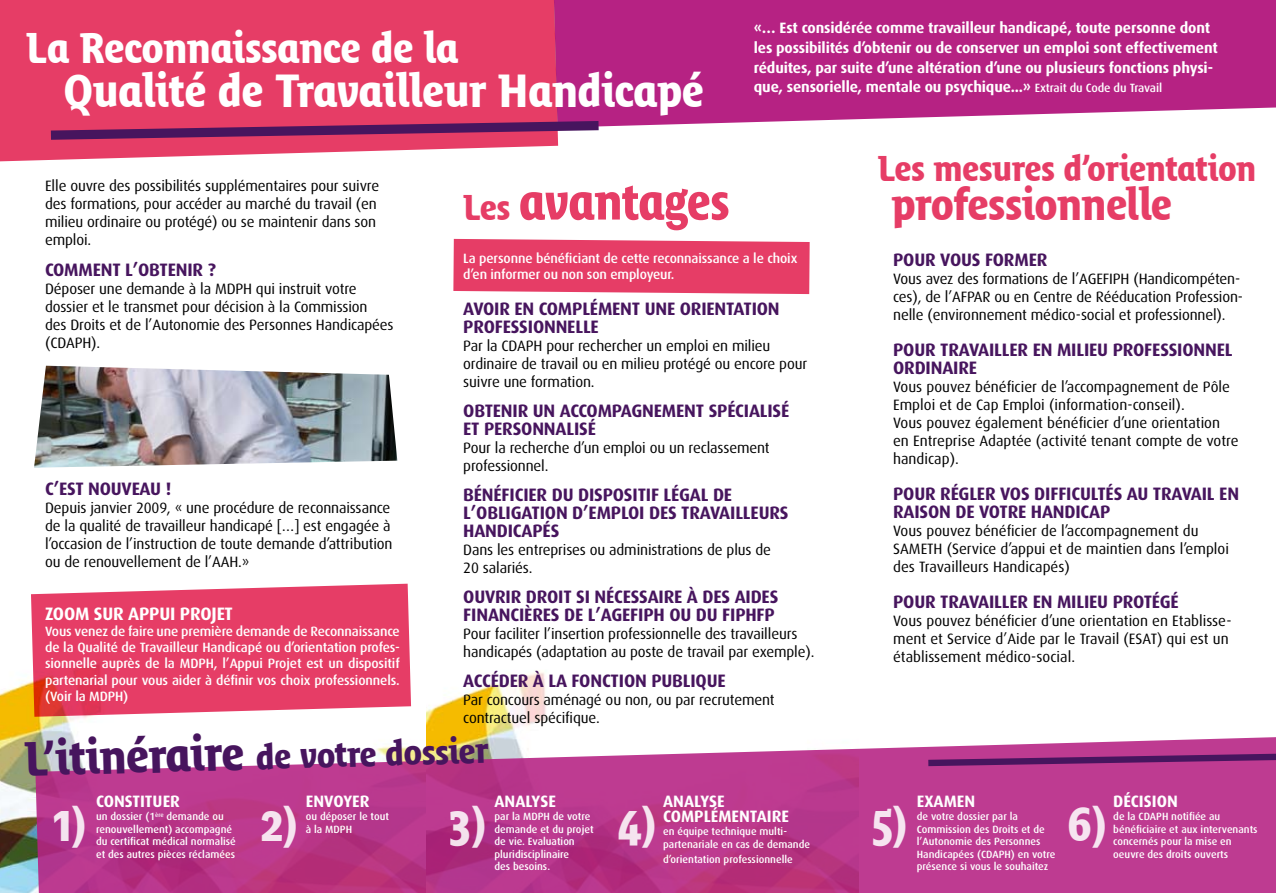
<style>
.page{position:relative;width:1276px;height:893px;background:#fff}
.page>*{position:absolute;margin:0;border:0;box-sizing:border-box;transform-origin:0 0}
.t1{font:50.1px "Bienvenue Titling TT";letter-spacing:-.005em;color:#e63d66}
.t2{font:48px "Bienvenue Titling TT";color:#fff}
.t3{font:46.2px "Bienvenue Titling TT";color:#fff}
.t4{font:44.4px "Bienvenue Titling TT";color:#e63d66}
.t5{font:42.75px "Bienvenue Titling TT";color:#fff}
.t6{font:35.7px "Bienvenue Titling TT";color:#e63d66}
.t7{font:35.55px "Bienvenue Titling TT";color:#47155e}
.t8{font:700 18px/18px "Dax";letter-spacing:-.01em;color:#47155e}
.t9{font:700 18px "Dax";letter-spacing:-.01em;color:#fff}
.t10{font:700 16.5px/15px "Dax";color:#fff}
.t11{font:15px/18px "Dax";letter-spacing:-.01em;color:#000}
.t12{font:700 15px/19.8px "Dax";letter-spacing:-.01em;color:#fff}
.t13{font:500 13.5px/16.2px "Dax";letter-spacing:-.01em;color:#fff;text-align:justify}
.t14{font:500 10.5px/12.6px "Dax";color:#fff}
.s1{font-weight:500;font-size:12px}
.s2{font-size:35.7px}
.s3{font-size:48px}
</style>
<div class="page">
<img style="left:426px;top:671px;width:120px;height:65px">
<img style="left:0;top:681px;width:412px;height:212px">
<svg style="left:31px;top:584px;width:380px;height:133px;background:#e74d70"></svg>
<svg style="left:453px;top:239px;width:356px;height:55px;background:#e7486f"></svg>
<svg style="left:35px;top:736px;width:1241px;height:157px;background:#c14e97"></svg>
<svg style="left:928px;top:754px;width:348px;height:12px;background:#7e2675"></svg>
<img style="left:34px;top:366px;width:363px;height:102px">
<div style="left:0;top:0;width:558px;height:162px;background:#e63d66"></div>
<svg style="left:553px;top:0;width:723px;height:128px;background:#bc348c"></svg>
<svg style="left:51px;top:121px;width:547px;height:19px;background:#993067"></svg>
<h3 class="t5" style="left:27px;top:23px;width:433px">La Reconnaissance de la</h3>
<h3 class="t3" style="left:64px;top:63px;width:641px">Qualité de Travailleur Handicapé</h3>
<p class="t12" style="left:754px;top:18px;width:465px">«… EST CONSIDÉRÉE COMME TRAVAILLEUR HANDICAPÉ, TOUTE PERSONNE DONT LES POSSIBILITÉS D’OBTENIR OU DE CONSERVER UN EMPLOI SONT EFFECTIVEMENT RÉDUITES, PAR SUITE D’UNE ALTÉRATION D’UNE OU PLUSIEURS FONCTIONS PHYSI-QUE, SENSORIELLE, MENTALE OU PSYCHIQUE...» <span class="s1">Extrait du Code du Travail</span></p>
<p class="t11" style="left:45px;top:177px;width:335px">Elle ouvre des possibilités supplémentaires pour suivre des formations, pour accéder au marché du travail (en milieu ordinaire ou protégé) ou se maintenir dans son emploi.</p>
<p class="t8" style="left:45px;top:261px;width:172px">COMMENT L’OBTENIR ?</p>
<p class="t11" style="left:45px;top:280px;width:350px">Déposer une demande à la MDPH qui instruit votre dossier et le transmet pour décision à la Commission<br>des Droits et de l’Autonomie des Personnes Handicapées (CDAPH).</p>
<p class="t8" style="left:45px;top:480px;width:55px">C’EST NOU</p>
<p class="t8" style="left:122px;top:480px;width:51px">VEAU !</p>
<p class="t11" style="left:45px;top:499px;width:349px">Depuis janvier 2009, « une procédure de reconnaissance de la qualité de travailleur handicapé […] est engagée à l’occasion de l’instruction de toute demande d’attribution ou de renouvellement de l’AAH.»</p>
<p class="t9" style="left:45px;top:603px;width:60px">ZOOM SUR</p>
<p class="t9" style="left:128px;top:603px;width:106px">APPU I PROJET</p>
<p class="t13" style="left:45px;top:623px;width:356px">Vous venez de faire une première demande de Reconnaissance de la Qualité de Travailleur Handicapé ou d’orientation profes&shy;sionnelle auprès de la MDPH, l’Appui Projet est un dispositif partenarial pour vous aider à définir vos choix professionnels. (Voir la MDPH)</p>
<h1 class="t1" style="left:463px;top:172px;width:267px"><span class="s2">Les</span> avantages</h1>
<p class="t13" style="left:463px;top:250px;width:336px">La personne bénéficiant de cette reconnaissance a le choix d’en informer ou non son employeur.</p>
<p class="t8" style="left:463px;top:300px;width:305px">AVOIR EN COMPLÉMENT UN E ORIENTATION<br>PROFESSIONN</p>
<p class="t8" style="left:567px;top:318px;width:33px">ELLE</p>
<p class="t11" style="left:463px;top:337px;width:345px">Par la CDAPH pour rechercher un emploi en milieu ordinaire de travail ou en milieu protégé ou encore pour suivre une formation.</p>
<p class="t8" style="left:463px;top:402px;width:328px">OBTENIR UN ACCOMPAGNEMENT SPÉCIALISÉ<br>ET PERSONN</p>
<p class="t8" style="left:555px;top:420px;width:42px">ALISÉ</p>
<p class="t11" style="left:463px;top:439px;width:308px">Pour la recherche d’un emploi ou un reclassement professionnel.</p>
<p class="t8" style="left:463px;top:486px;width:142px">BÉNÉFICIER DU DISPOS</p>
<p class="t8" style="left:463px;top:486px;width:306px;text-indent:169px">ITIF LÉGAL DE<br>L’OBLIGATION D’EMPLOI DES TRAVAILLEURS<br>HAND ICAPÉS</p>
<p class="t11" style="left:463px;top:541px;width:309px">Dans les entreprises ou administrations de plus de<br>20 salariés.</p>
<p class="t8" style="left:463px;top:588px;width:315px">OUVRIR DROIT SI NÉCESSAIRE À DES AIDES<br>FINANCIÈRES DE L’AGEFI</p>
<p class="t8" style="left:643px;top:606px;width:133px">PHOU DU FIPHFP</p>
<p class="t11" style="left:463px;top:625px;width:353px">Pour faciliter l’insertion professionnelle des travailleurs handicapés (adaptation au poste de travail par exemple).</p>
<p class="t8" style="left:463px;top:672px;width:264px">ACCÉDER À LA FONCTION PUBLIQUE</p>
<p class="t11" style="left:463px;top:691px;width:313px">Par concours aménagé ou non, ou par recrutement contractuel spécifique.</p>
<h3 class="t7" style="left:24px;top:745px;width:465px;rotate:-2deg"><span class="s3">L’itinéraire</span> de votre dossier</h3>
<h3 class="t6" style="left:878px;top:147px;width:379px">Les mesures d’orientation</h3>
<h3 class="t4" style="left:891px;top:178px;width:282px">professionnelle</h3>
<p class="t8" style="left:893px;top:251px;width:22px">POUR</p>
<p class="t8" style="left:940px;top:251px;width:21px">VOUS</p>
<p class="t8" style="left:985px;top:251px;width:60px">FORMER</p>
<p class="t11" style="left:893px;top:270px;width:351px">Vous avez des formations de l’AGEFIPH (Handicompéten&shy;ces), de l’AFPAR ou en Centre de Rééducation Profession&shy;nelle (environnement médico-social et professionnel).</p>
<p class="t8" style="left:893px;top:341px;width:22px">POUR</p>
<p class="t8" style="left:940px;top:341px;width:254px">TRAVAILLER EN MILIEU PROFESSIONN</p>
<p class="t8" style="left:1216px;top:341px;width:17px">EL</p>
<p class="t8" style="left:893px;top:359px;width:85px">ORDINAIRE</p>
<p class="t11" style="left:893px;top:378px;width:347px">Vous pouvez bénéficier de l’accompagnement de Pôle Emploi et de Cap Emploi (information-conseil).<br>Vous pouvez également bénéficier d’une orientation en Entreprise Adaptée (activité tenant compte de votre handicap).</p>
<p class="t8" style="left:893px;top:485px;width:22px">POUR</p>
<p class="t8" style="left:940px;top:485px;width:298px">RÉGLER VOS DIFFICULTÉS AU TRAVAIL EN</p>
<p class="t8" style="left:893px;top:503px;width:38px">RAISON</p>
<p class="t8" style="left:955px;top:503px;width:155px">DE VOTRE HAND ICAP</p>
<p class="t11" style="left:893px;top:522px;width:337px">Vous pouvez bénéficier de l’accompagnement du<br>SAMETH (Service d’appui et de maintien dans l’emploi des Travailleurs Handicapés)</p>
<p class="t8" style="left:893px;top:593px;width:22px">POUR</p>
<p class="t8" style="left:940px;top:593px;width:240px">TRAVAILLER EN MILIEU PROTÉGÉ</p>
<p class="t11" style="left:893px;top:612px;width:340px">Vous pouvez bénéficier d’une orientation en Etablisse&shy;ment et Service d’Aide par le Travail (ESAT) qui est un établissement médico-social.</p>
<p class="t10" style="left:96px;top:794px;width:10px">CONS</p>
<p class="t10" style="left:132px;top:794px;width:45px">TITUER</p>
<p class="t14" style="left:96px;top:810px;width:141px">un dossier (1<sup>ère</sup> demande ou renouvellement) accompagné du certificat médical normalisé et des autres pièces réclamées</p>
<p class="t10" style="left:306px;top:794px;width:65px">ENVOYER</p>
<p class="t14" style="left:306px;top:810px;width:85px">ou déposer le tout à la MDPH</p>
<p class="t10" style="left:494px;top:794px;width:63px">ANALYS E</p>
<p class="t14" style="left:494px;top:810px;width:101px">par la MDPH de votre demande et du projet de vie. Evaluation pluridisciplinaire<br>des besoins.</p>
<p class="t10" style="left:663px;top:794px;width:127px">ANALYS E<br>COMPLÉMENTAIRE</p>
<p class="t14" style="left:663px;top:825px;width:148px">en équipe technique multi&shy;partenariale en cas de demande</p>
<p class="t14" style="left:663px;top:853px;width:131px">d’orientation professionnelle</p>
<p class="t10" style="left:917px;top:794px;width:58px">EXAMEN</p>
<p class="t14" style="left:917px;top:810px;width:140px">de votre dossier par la<br>Commission des Droits et de l’Autonomie des Personnes<br>Handicapées (CDAPH) en votre présence si vous le souhaitez</p>
<h2 class="t2" style="left:54px;top:796px;width:34px">1)</h2>
<h2 class="t2" style="left:260px;top:796px;width:39px">2)</h2>
<h2 class="t2" style="left:449px;top:796px;width:39px">3)</h2>
<h2 class="t2" style="left:617px;top:796px;width:41px">4)</h2>
<h2 class="t2" style="left:871px;top:796px;width:38px">5)</h2>
<h2 class="t2" style="left:1067px;top:796px;width:41px">6)</h2>
<p class="t10" style="left:1113px;top:794px;width:55px">DÉCISION</p>
<p class="t14" style="left:1113px;top:810px;width:146px">de la CDAPH notifiée au bénéficiaire et aux intervenants concernés pour la mise en oeuvre des droits ouverts</p>
</div>
